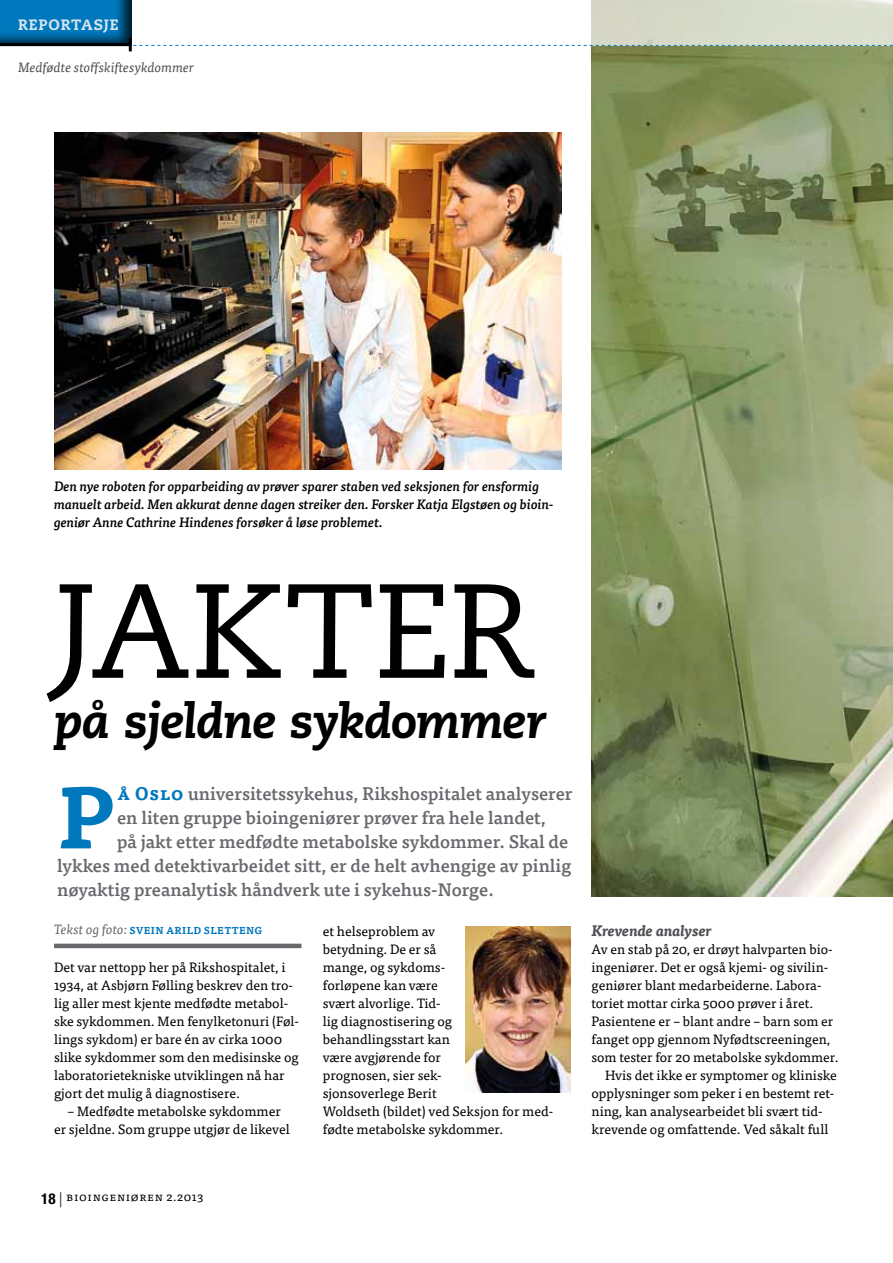
<style>
.page{position:relative;width:893px;height:1263px;background:#fff}
.page>*{position:absolute;margin:0;border:0;box-sizing:border-box;transform-origin:0 0}
.t1{font:133.5px "Caecilia LT Std";color:#000}
.t2{font:700 85.65px "Tisa Pro";color:#0078be}
.t3{font:italic 800 48px "Caecilia LT Std";letter-spacing:-.02em;color:#000}
.t4{font:500 18px "Tisa Pro";color:#69686d}
.t5{font:italic 700 15px "Tisa Pro";color:#504f54}
.t6{font:800 15px "Caecilia LT Std";color:#d3e5ef}
.t7{font:13.5px/18px "Tisa Pro";color:#000}
.t8{font:italic 500 13.5px/18px "Tisa Pro";color:#000}
.t9{font:italic 13.5px "Tisa Pro";color:#504f54}
.t10{font:12px "Tisa Pro";color:#000}
.t11{font:700 9.9px "Tisa Pro";letter-spacing:.03em;color:#0078be}
.s1{font-weight:700;color:#0078be}
.s2{font-weight:400;font-style:italic;font-size:13.5px;color:#69686d}
.s3{font-family:"Helvetica Neue LT Pro";font-weight:700;font-stretch:condensed;font-size:15px}
.s4{font-family:"Helvetica Neue LT Pro";font-weight:300;font-size:15px}
</style>
<div class="page">
<hr style="left:54px;top:944px;width:247px;height:4px;background:#69686d">
<img style="left:591px;top:51px;width:302px;height:845px">
<div style="left:591px;top:0;width:302px;height:38px;background:#d8dcca"></div>
<div style="left:0;top:0;width:134px;height:46px;background:#000;opacity:.75"></div>
<hr style="left:0;top:43px;width:130px;height:3px;background:#000">
<svg style="left:109px;top:38px;width:784px;height:13px"></svg>
<img style="left:54px;top:133px;width:507px;height:336px">
<img style="left:465px;top:926px;width:105px;height:166px">
<p class="t6" style="left:18px;top:15px;width:102px">REPORTASJE</p>
<p class="t9" style="left:18px;top:57px;width:178px">Medfødte stoffskiftesykdommer</p>
<p class="t8" style="left:54px;top:477px;width:501px">Den nye roboten for opparbeiding av prøver sparer staben ved seksjonen for ensformig manuelt arbeid. Men akkurat denne dagen streiker den. Forsker Katja Elgstøen og bioin&shy;geniør Anne Cathrine Hindenes forsøker å løse problemet.</p>
<h1 class="t1" style="left:54px;top:554px;width:453px">JAKTER</h1>
<h3 class="t3" style="left:54px;top:692px;width:494px">på sjeldne sykdommer</h3>
<h2 class="t2" style="left:57px;top:748px;width:60px">P</h2>
<h3 class="t4" style="left:117px;top:780px;width:457px"><span class="s1">å Oslo</span> universitetssykehus, Rikshospitalet analyserer</h3>
<h3 class="t4" style="left:117px;top:804px;width:430px">en liten gruppe bioingeniører prøver fra hele landet,</h3>
<h3 class="t4" style="left:117px;top:828px;width:453px">på jakt etter medfødte metabolske sykdommer. Skal de</h3>
<h3 class="t4" style="left:57px;top:852px;width:516px">lykkes med detektivarbeidet sitt, er de helt avhengige av pinlig</h3>
<h3 class="t4" style="left:57px;top:876px;width:438px">nøyaktig preanalytisk håndverk ute i sykehus-Norge.</h3>
<p class="t11" style="left:54px;top:922px;width:209px"><span class="s2">Tekst og foto:</span> SVEIN ARILD SLETTENG</p>
<p class="t7" style="left:54px;top:957px;width:247px">Det var nettopp her på Rikshospitalet, i 1934, at Asbjørn Følling beskrev den tro&shy;lig aller mest kjente medfødte metabol&shy;ske sykdommen. Men fenylketonuri (Føl&shy;lings sykdom) er bare én av cirka 1000 slike sykdommer som den medisinske og laboratorietekniske utviklingen nå har gjort det mulig å diagnostisere.</p>
<p class="t7" style="left:54px;top:1101px;width:237px;text-align:center">– Medfødte metabolske sykdommer<br>er sjeldne. Som gruppe utgjør de likevel</p>
<p class="t10" style="left:41px;top:1188px;width:164px"><span class="s3">18</span> <span class="s4">|</span> Bioingeniøren 2.2013</p>
<p class="t7" style="left:323px;top:921px;width:232px">et helseproblem av<br>betydning. De er så<br>mange, og sykdoms-<br>forløpene kan være<br>svært alvorlige. Tid-<br>lig diagnostisering og behandlingsstart kan<br>være avgjørende for<br>prognosen, sier sek-<br>sjonsoverlege Berit<br>Woldseth (bildet) ved Seksjon for med&shy;fødte metabolske sykdommer.</p>
<p class="t5" style="left:591px;top:919px;width:122px">Krevende analyser</p>
<p class="t7" style="left:591px;top:939px;width:243px">Av en stab på 20, er drøyt halvparten bio-</p>
<p class="t7" style="left:591px;top:957px;width:238px">ingeniører. Det er også kjemi- og sivilin-</p>
<p class="t7" style="left:591px;top:975px;width:232px">geniører blant medarbeiderne. Labora-</p>
<p class="t7" style="left:591px;top:993px;width:223px">toriet mottar cirka 5000 prøver i året.</p>
<p class="t7" style="left:591px;top:1011px;width:243px">Pasientene er – blant andre – barn som er</p>
<p class="t7" style="left:591px;top:1029px;width:240px">fanget opp gjennom Nyfødtscreeningen,</p>
<p class="t7" style="left:591px;top:1047px;width:249px">som tester for 20 metabolske sykdommer.</p>
<p class="t7" style="left:605px;top:1065px;width:233px">Hvis det ikke er symptomer og kliniske</p>
<p class="t7" style="left:591px;top:1083px;width:244px">opplysninger som peker i en bestemt ret-</p>
<p class="t7" style="left:591px;top:1101px;width:233px">ning, kan analysearbeidet bli svært tid-</p>
<p class="t7" style="left:591px;top:1119px;width:238px">krevende og omfattende. Ved såkalt full</p>
</div>
